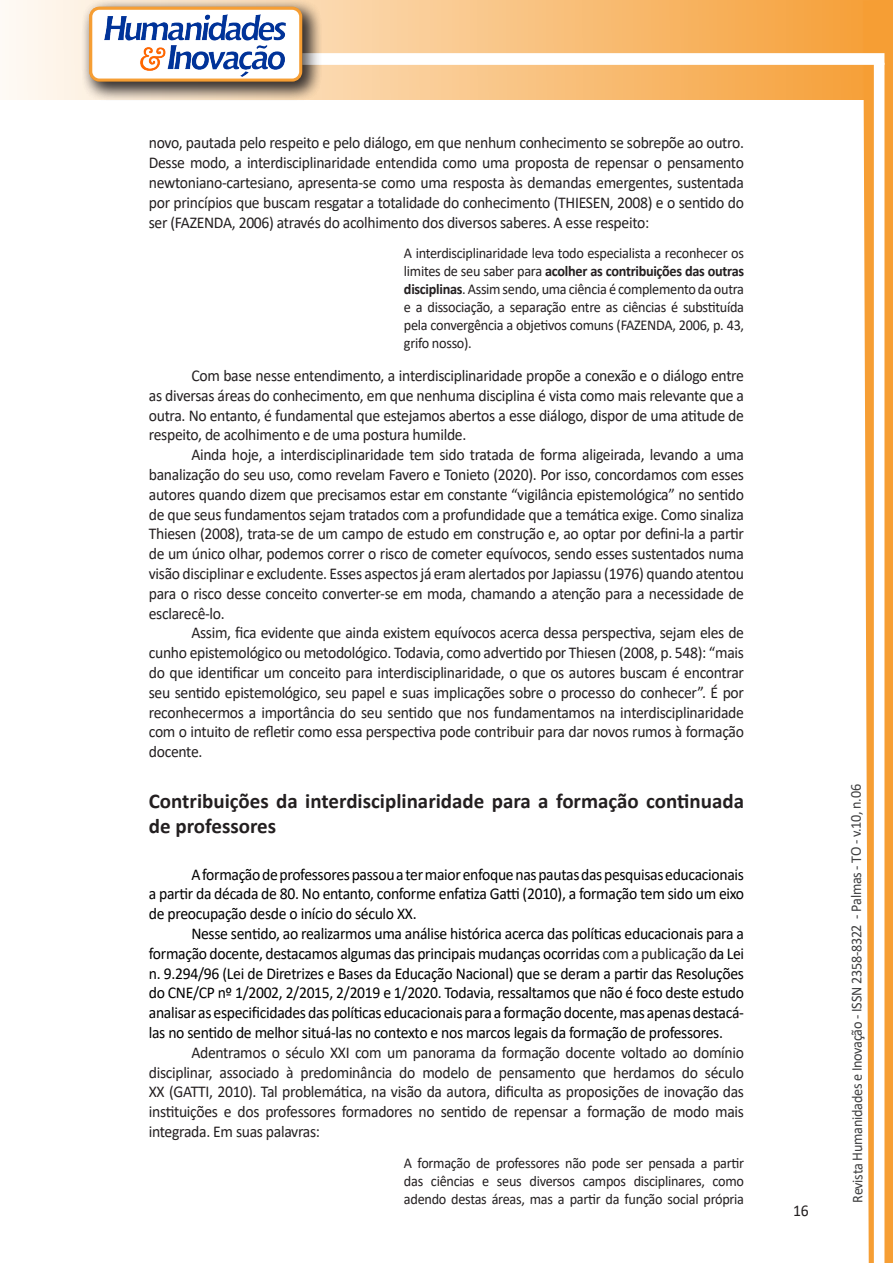
<style>
.page{position:relative;width:893px;height:1263px;background:#fff}
.page>*{position:absolute;margin:0;border:0;box-sizing:border-box;transform-origin:0 0}
.Titulo_2{font:700 21px/25.2px "Calibri";color:#231f20}
.texto{font:16.5px/19.8px "Calibri";letter-spacing:-.02em;color:#231f20;text-align:justify;scale:.95 1}
.texto-2{font:16.5px/19.8px "Calibri";letter-spacing:-.02em;color:#000;text-align:justify;scale:.95 1}
.citacao{font:15px/18px "Calibri";letter-spacing:-.02em;color:#231f20;text-align:justify;scale:.95 1}
.t1{font:15px "Calibri";letter-spacing:-.025em;color:#3e3e3f;scale:.95 1}
.s1{font-weight:700}
.s2{color:#231f20}
</style>
<div class="page">
<svg style="left:5px;top:0;width:858px;height:100px;background:#f9c484"></svg>
<div style="left:302px;top:53px;width:582px;height:12px;background:#fff;border:2px solid #fff"></div>
<svg style="left:863px;top:0;width:30px;height:1263px"></svg>
<div style="left:81px;top:0;width:241px;height:102px;background:#231f20;opacity:.75"></div>
<div style="left:91px;top:8px;width:210px;height:72px;background:#fff;border-radius:9px"></div>
<img style="left:104px;top:14px;width:181px;height:62px">
<div style="left:89px;top:7px;width:213px;height:75px;border:3px solid #f69e34;border-radius:9px"></div>
<p class="texto" style="left:149px;top:133px;width:628px">novo, pautada pelo respeito e pelo diálogo, em que nenhum conhecimento se sobrepõe ao outro.<br>Desse modo, a interdisciplinaridade entendida como uma proposta de repensar o pensamento newtoniano-cartesiano, apresenta-se como uma resposta às demandas emergentes, sustentada por princípios que buscam resgatar a totalidade do conhecimento (THIESEN, 2008) e o sentido do ser (FAZENDA, 2006) através do acolhimento dos diversos saberes. A esse respeito:</p>
<p class="citacao" style="left:404px;top:244px;width:360px">A interdisciplinaridade leva todo especialista a reconhecer os limites de seu saber para <span class="s1">acolher as contribuições das outras disciplinas</span>. Assim sendo, uma ciência é complemento da outra e a dissociação, a separação entre as ciências é substituída pela convergência a objetivos comuns (FAZENDA, 2006, p. 43, grifo nosso).</p>
<p class="texto" style="left:149px;top:365px;width:628px;text-indent:43px">Com base nesse entendimento, a interdisciplinaridade propõe a conexão e o diálogo entre as diversas áreas do conhecimento, em que nenhuma disciplina é vista como mais relevante que a outra. No entanto, é fundamental que estejamos abertos a esse diálogo, dispor de uma atitude de respeito, de acolhimento e de uma postura humilde.</p>
<p class="texto" style="left:149px;top:444px;width:628px;text-indent:43px">Ainda hoje, a interdisciplinaridade tem sido tratada de forma aligeirada, levando a uma banalização do seu uso, como revelam Favero e Tonieto (2020). Por isso, concordamos com esses autores quando dizem que precisamos estar em constante “vigilância epistemológica” no sentido de que seus fundamentos sejam tratados com a profundidade que a temática exige. Como sinaliza Thiesen (2008), trata-se de um campo de estudo em construção e, ao optar por defini-la a partir de um único olhar, podemos correr o risco de cometer equívocos, sendo esses sustentados numa visão disciplinar e excludente. Esses aspectos já eram alertados por Japiassu (1976) quando atentou para o risco desse conceito converter-se em moda, chamando a atenção para a necessidade de esclarecê-lo.</p>
<p class="texto" style="left:149px;top:623px;width:628px;text-indent:43px">Assim, fica evidente que ainda existem equívocos acerca dessa perspectiva, sejam eles de cunho epistemológico ou metodológico. Todavia, como advertido por Thiesen (2008, p. 548): “mais do que identificar um conceito para interdisciplinaridade, o que os autores buscam é encontrar seu sentido epistemológico, seu papel e suas implicações sobre o processo do conhecer”. É por reconhecermos a importância do seu sentido que nos fundamentamos na interdisciplinaridade com o intuito de refletir como essa perspectiva pode contribuir para dar novos rumos à formação docente.</p>
<p class="Titulo_2" style="left:149px;top:788px;width:597px">Contribuições da interdisciplinaridade para a formação continuada de professores</p>
<p class="texto-2" style="left:149px;top:864px;width:628px;text-indent:43px">A formação de professores passou a ter maior enfoque nas pautas das pesquisas educacionais a partir da década de 80. No entanto, conforme enfatiza Gatti (2010), a formação tem sido um eixo de preocupação desde o início do século XX.</p>
<p class="texto-2" style="left:149px;top:923px;width:628px;text-indent:43px">Nesse sentido, ao realizarmos uma análise histórica acerca das políticas educacionais para a formação docente, destacamos algumas das principais mudanças ocorridas <span class="s2">com a publicação</span> da Lei n. 9.294/96 (Lei de Diretrizes e Bases da Educação Nacional) que se deram a partir das Resoluções do CNE/CP nº 1/2002, 2/2015, 2/2019 e 1/2020. Todavia, ressaltamos que não é foco deste estudo analisar as especificidades das políticas educacionais para a formação docente, mas apenas destacá&shy;las no sentido de melhor situá-las no contexto e nos marcos legais da formação de professores.</p>
<p class="texto" style="left:149px;top:1042px;width:628px;text-indent:43px">Adentramos o século XXI com um panorama da formação docente voltado ao domínio disciplinar, associado à predominância do modelo de pensamento que herdamos do século XX (GATTI, 2010). Tal problemática, na visão da autora, dificulta as proposições de inovação das instituições e dos professores formadores no sentido de repensar a formação de modo mais integrada. Em suas palavras:</p>
<p class="citacao" style="left:404px;top:1153px;width:360px">A formação de professores não pode ser pensada a partir das ciências e seus diversos campos disciplinares, como adendo destas áreas, mas a partir da função social própria</p>
<p class="texto" style="left:793px;top:1200px;width:18px">16</p>
<p class="t1" style="left:846px;top:1203px;width:442px;rotate:-90deg">Revista Humanidades e Inovação - ISSN 2358-8322 - Palmas - TO - v.10, n.06</p>
</div>
